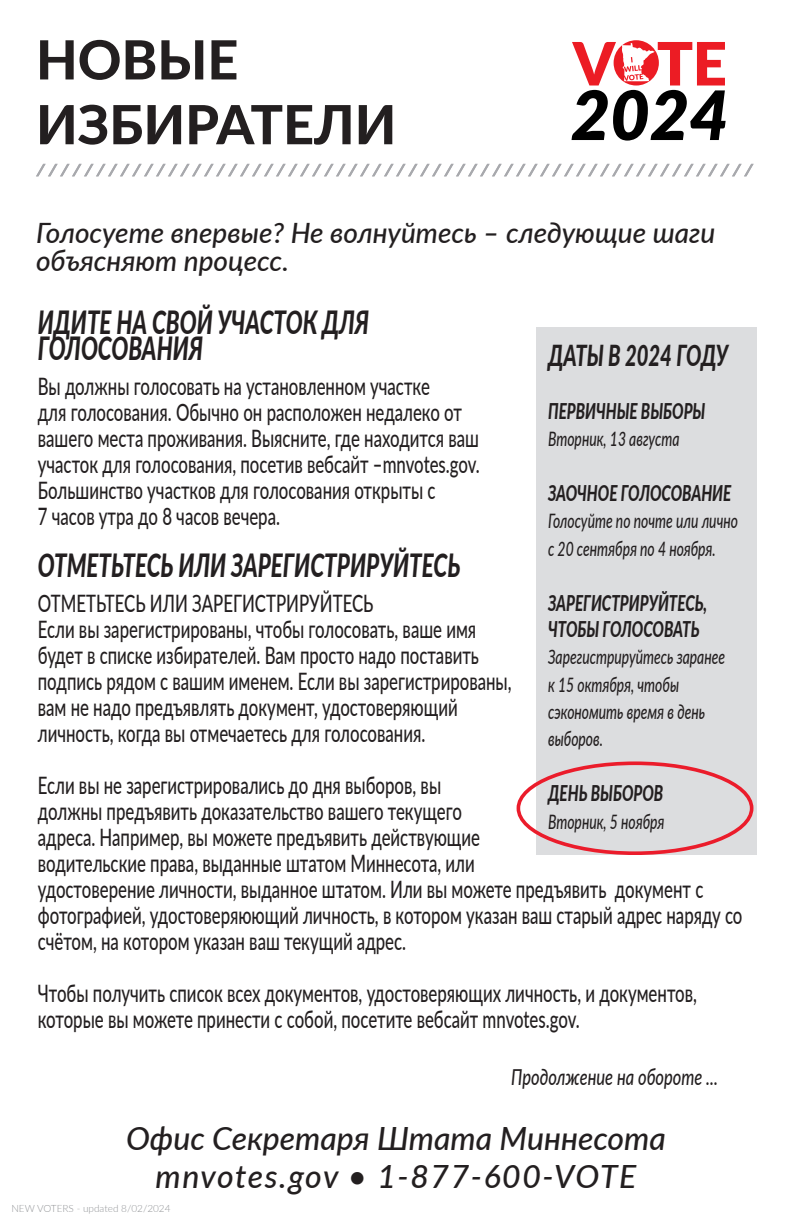
<style>
.page{position:relative;width:792px;height:1224px;background:#fff}
.page>*{position:absolute;margin:0;border:0;box-sizing:border-box;transform-origin:0 0}
.t1{font:italic 900 68.2px "Lato";color:#000}
.t2{font:800 54px/64.8px "Lato";color:#231f20}
.Heading{font:italic 800 32px/26px "Lato";color:#231f20;scale:.7 1}
.t3{font:italic 500 32px/38.4px "Lato";color:#231f20;text-align:center}
.t4{font:italic 800 29px "Lato";color:#231f20;scale:.7 1}
.Introduction{font:italic 500 28px/28px "Lato";color:#231f20}
.Body{font:500 24px/26px "Lato";color:#231f20;scale:.7 1}
.t5{font:italic 500 22px "Lato";color:#231f20;scale:.75 1}
.t6{font:italic 800 21.6px/26px "Lato";color:#231f20;scale:.7 1}
.t7{font:italic 500 19.8px/27.2px "Lato";color:#231f20;scale:.7 1}
.t8{font:300 10px "Lato";color:#939598}
</style>
<div class="page">
<div style="left:536px;top:327px;width:221px;height:527px;background:#dcdddf"></div>
<div style="left:517px;top:761px;width:236px;height:93px;border:4px solid #eb1c2b;border-radius:50%"></div>
<svg style="left:572px;top:42px;width:44px;height:44px"></svg>
<div style="left:614px;top:40px;width:45px;height:46px;background:#ec1c24;border-radius:50%"></div>
<svg style="left:622px;top:42px;width:103px;height:44px"></svg>
<svg style="left:40px;top:164px;width:712px;height:12px"></svg>
<p class="t2" style="left:36px;top:25px;width:362px">НОВЫЕ<br>ИЗБИРАТЕЛИ</p>
<h1 class="t1" style="left:571px;top:64px;width:160px">2024</h1>
<p class="Introduction" style="left:36px;top:218px;width:681px">Голосуете впервые? Не волнуйтесь – следующие шаги объясняют процесс.</p>
<p class="Heading" style="left:38px;top:308px;width:475px">ИДИТЕ НА СВОЙ УЧАСТОК ДЛЯ<br>ГОЛОСОВАНИЯ</p>
<p class="Body" style="left:38px;top:373px;width:633px">Вы должны голосовать на установленном участке<br>для голосования. Обычно он расположен недалеко от вашего места проживания. Выясните, где находится ваш участок для голосования, посетив вебсайт –mnvotes.gov.<br>Большинство участков для голосования открыты с<br>7 часов утра до 8 часов вечера.</p>
<p class="Heading" style="left:38px;top:551px;width:605px">ОТМЕТЬТЕСЬ ИЛИ ЗАРЕГИСТРИРУЙТЕСЬ</p>
<p class="Body" style="left:38px;top:590px;width:481px">ОТМЕТЬТЕСЬ ИЛИ ЗАРЕГИСТРИРУЙТЕСЬ</p>
<p class="Body" style="left:38px;top:616px;width:678px">Если вы зарегистрированы, чтобы голосовать, ваше имя будет в списке избирателей. Вам просто надо поставить подпись рядом с вашим именем. Если вы зарегистрированы, вам не надо предъявлять документ, удостоверяющий личность, когда вы отмечаетесь для голосования.</p>
<p class="Body" style="left:38px;top:772px;width:1008px">Если вы не зарегистрировались до дня выборов, вы<br>должны предъявить доказательство вашего текущего<br>адреса. Например, вы можете предъявить действующие<br>водительские права, выданные штатом Миннесота, или<br>удостоверение личности, выданное штатом. Или вы можете предъявить документ с фотографией, удостоверяюющий личность, в котором указан ваш старый адрес наряду со счётом, на котором указан ваш текущий адрес.</p>
<p class="Body" style="left:38px;top:980px;width:943px">Чтобы получить список всех документов, удостоверяющих личность, и документов, которые вы можете принести с собой, посетите вебсайт mnvotes.gov.</p>
<p class="t4" style="left:548px;top:334px;width:259px">ДАТЫ В 2024 ГОДУ</p>
<p class="t6" style="left:548px;top:397px;width:226px">ПЕРВИЧНЫЕ ВЫБОРЫ</p>
<p class="t7" style="left:548px;top:424px;width:189px">Вторник, 13 августа</p>
<p class="t6" style="left:548px;top:480px;width:263px">ЗАОЧНОЕ ГОЛОСОВАНИЕ</p>
<p class="t7" style="left:548px;top:507px;width:273px">Голосуйте по почте или лично с 20 сентября по 4 ноября.</p>
<p class="t6" style="left:548px;top:589px;width:229px">ЗАРЕГИСТРИРУЙТЕСЬ,<br>ЧТОБЫ ГОЛОСОВАТЬ</p>
<p class="t7" style="left:548px;top:643px;width:255px">Зарегистрируйтесь заранее к 15 октября, чтобы сэкономить время в день выборов.</p>
<p class="t6" style="left:548px;top:780px;width:166px">ДЕНЬ ВЫБОРОВ</p>
<p class="t7" style="left:548px;top:807px;width:168px">Вторник, 5 ноября</p>
<p class="t5" style="left:511px;top:1061px;width:277px">Продолжение на обороте ...</p>
<h3 class="t3" style="left:126px;top:1118px;width:541px">Офис Секретаря Штата Миннесота mnvotes.gov • 1-877-600-VOTE</h3>
<p class="t8" style="left:11px;top:1202px;width:161px">NEW VOTERS - updated 8/02/2024</p>
</div>
